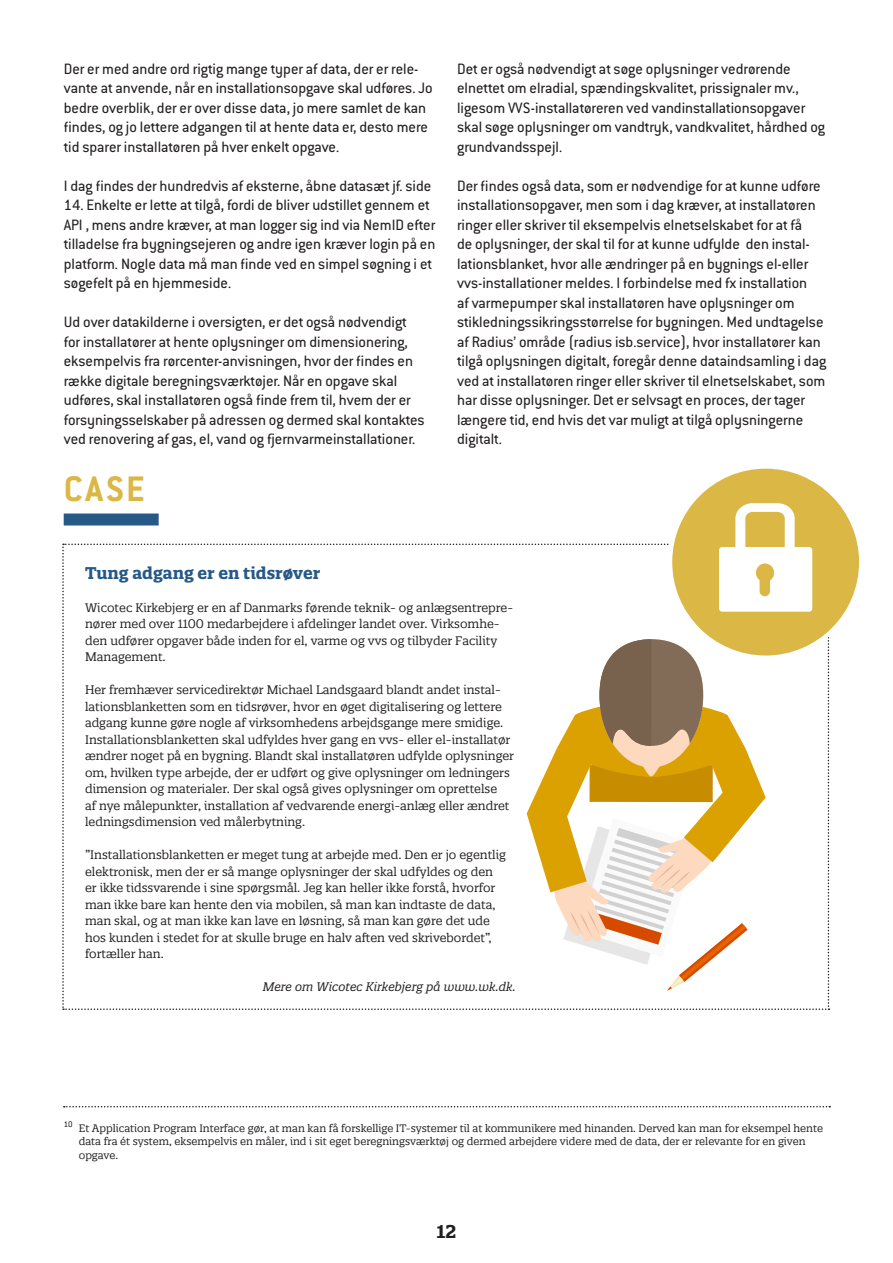
<style>
.page{position:relative;width:893px;height:1263px;background:#fff}
.page>*{position:absolute;margin:0;border:0;box-sizing:border-box;transform-origin:0 0}
.t1{font:700 39px "Conduit ITC Std";color:#dbb845}
.t2{font:700 18px "Quatro Slab";color:#231f20}
.Brødtekst{font:16.5px/19.5px "Conduit ITC Std";color:#231f20}
.Tabelrubrik{font:700 16.5px "Quatro Slab";color:#265988}
.Tabel_og_illustratio{font:12px/16.5px "Quatro Slab W03";color:#231f20}
.Tabel_og_illustratio-2{font:italic 12px "Quatro Slab";color:#231f20}
.t3{font:10.5px/13.5px "Quatro Slab W03";color:#231f20}
</style>
<div class="page">
<div style="left:670px;top:466px;width:191px;height:192px;background:#dbb845;border-radius:50%"></div>
<svg style="left:62px;top:503px;width:767px;height:507px"></svg>
<svg style="left:64px;top:1106px;width:766px;height:1px"></svg>
<p class="Brødtekst" style="left:64px;top:58px;width:370px">Der er med andre ord rigtig mange typer af data, der er rele&shy;vante at anvende, når en installationsopgave skal udføres. Jo bedre overblik, der er over disse data, jo mere samlet de kan findes, og jo lettere adgangen til at hente data er, desto mere tid sparer installatøren på hver enkelt opgave.</p>
<p class="Brødtekst" style="left:64px;top:175px;width:369px">I dag findes der hundredvis af eksterne, åbne datasæt jf. side</p>
<p class="Brødtekst" style="left:64px;top:195px;width:373px">14. Enkelte er lette at tilgå, fordi de bliver udstillet gennem et API , mens andre kræver, at man logger sig ind via NemID efter tilladelse fra bygningsejeren og andre igen kræver login på en platform. Nogle data må man finde ved en simpel søgning i et søgefelt på en hjemmeside.</p>
<p class="Brødtekst" style="left:64px;top:312px;width:362px">Ud over datakilderne i oversigten, er det også nødvendigt for installatører at hente oplysninger om dimensionering, eksempelvis fra rørcenter-anvisningen, hvor der findes en række digitale beregningsværktøjer. Når en opgave skal udføres, skal installatøren også finde frem til, hvem der er forsyningsselskaber på adressen og dermed skal kontaktes ved renovering af gas, el, vand og fjernvarmeinstallationer.</p>
<p class="t1" style="left:64px;top:465px;width:83px">CASE</p>
<p class="Brødtekst" style="left:457px;top:58px;width:370px">Det er også nødvendigt at søge oplysninger vedrørende elnettet om elradial, spændingskvalitet, prissignaler mv., ligesom VVS-installatøreren ved vandinstallationsopgaver skal søge oplysninger om vandtryk, vandkvalitet, hårdhed og grundvandsspejl.</p>
<p class="Brødtekst" style="left:457px;top:175px;width:371px">Der findes også data, som er nødvendige for at kunne udføre installationsopgaver, men som i dag kræver, at installatøren ringer eller skriver til eksempelvis elnetselskabet for at få<br>de oplysninger, der skal til for at kunne udfylde den instal&shy;lationsblanket, hvor alle ændringer på en bygnings el-eller vvs-installationer meldes. I forbindelse med fx installation<br>af varmepumper skal installatøren have oplysninger om stikledningssikringsstørrelse for bygningen. Med undtagelse af Radius’ område (radius isb.service), hvor installatører kan tilgå oplysningen digitalt, foregår denne dataindsamling i dag ved at installatøren ringer eller skriver til elnetselskabet, som har disse oplysninger. Det er selvsagt en proces, der tager længere tid, end hvis det var muligt at tilgå oplysningerne digitalt.</p>
<p class="Tabelrubrik" style="left:85px;top:562px;width:237px">Tung adgang er en tidsrøver</p>
<p class="Tabel_og_illustratio" style="left:85px;top:599px;width:430px">Wicotec Kirkebjerg er en af Danmarks førende teknik- og anlægsentrepre&shy;nører med over 1100 medarbejdere i afdelinger landet over. Virksomhe&shy;den udfører opgaver både inden for el, varme og vvs og tilbyder Facility Management.</p>
<p class="Tabel_og_illustratio" style="left:85px;top:682px;width:430px">Her fremhæver servicedirektør Michael Landsgaard blandt andet instal&shy;lationsblanketten som en tidsrøver, hvor en øget digitalisering og lettere adgang kunne gøre nogle af virksomhedens arbejdsgange mere smidige.<br>Installationsblanketten skal udfyldes hver gang en vvs- eller el-installatør ændrer noget på en bygning. Blandt skal installatøren udfylde oplysninger om, hvilken type arbejde, der er udført og give oplysninger om ledningers dimension og materialer. Der skal også gives oplysninger om oprettelse<br>af nye målepunkter, installation af vedvarende energi-anlæg eller ændret ledningsdimension ved målerbytning.</p>
<p class="Tabel_og_illustratio" style="left:85px;top:847px;width:422px">”Installationsblanketten er meget tung at arbejde med. Den er jo egentlig elektronisk, men der er så mange oplysninger der skal udfyldes og den er ikke tidssvarende i sine spørgsmål. Jeg kan heller ikke forstå, hvorfor man ikke bare kan hente den via mobilen, så man kan indtaste de data, man skal, og at man ikke kan lave en løsning, så man kan gøre det ude hos kunden i stedet for at skulle bruge en halv aften ved skrivebordet”, fortæller han.</p>
<p class="Tabel_og_illustratio-2" style="left:263px;top:979px;width:255px">Mere om Wicotec Kirkebjerg på www.wk.dk.</p>
<p class="t3" style="left:79px;top:1121px;width:746px;text-indent:-15px"><sup>10</sup> Et Application Program Interface gør, at man kan få forskellige IT-systemer til at kommunikere med hinanden. Derved kan man for eksempel hente data fra ét system, eksempelvis en måler, ind i sit eget beregningsværktøj og dermed arbejdere videre med de data, der er relevante for en given opgave.</p>
<p class="t2" style="left:437px;top:1220px;width:21px">12</p>
</div>
